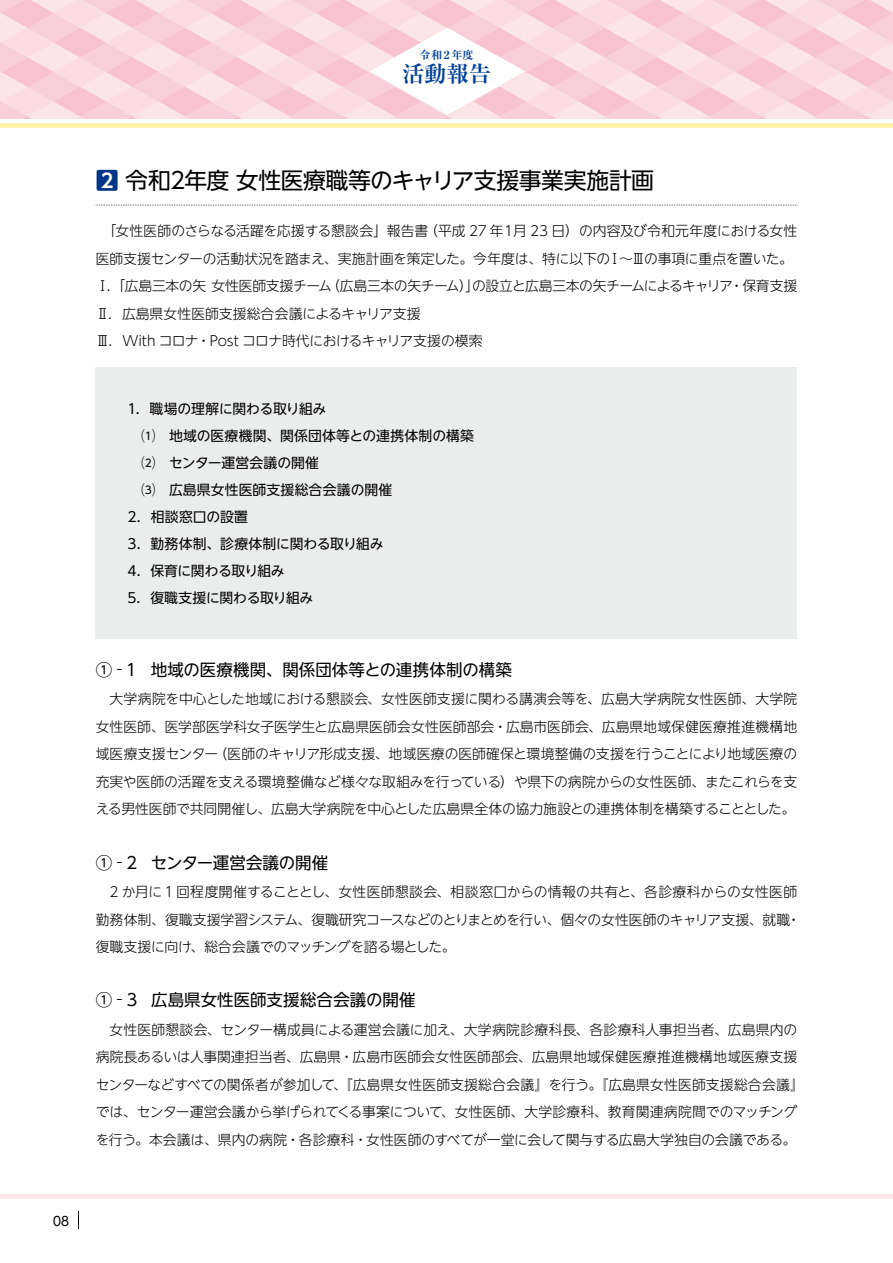
<style>
.page{position:relative;width:893px;height:1263px;background:#fff}
.page>*{position:absolute;margin:0;border:0;box-sizing:border-box;transform-origin:0 0}
.t1{font:22.8px "UD Shin Go NT Pr 6 N";letter-spacing:-.025em;color:#000}
.t2{font:700 22.2px "Ryumin Pr 6 N";color:#003f98}
.t3{font:16.5px "UD Shin Go NT Pr 6 N";color:#000}
.t4{font:300 13.8px/27.6px "UD Shin Go NT Pr 6 N";letter-spacing:-.005em;color:#000}
.t5{font:13.8px/27px "UD Shin Go NT Pr 6 N";letter-spacing:-.005em;color:#000}
.t6{font:12.75px "MO Clear Tone SG";color:#000}
.t7{font:700 expanded 11.1px "Ryumin Pr 6 N";letter-spacing:-.04em;color:#003f98}
.s1{font-family:"UD Shin Go NT Pr 6 N De";font-weight:700;color:#003686}
</style>
<div class="page">
<hr style="left:0;top:123px;width:893px;height:4px;background:#fff2ad">
<hr style="left:0;top:1194px;width:893px;height:4px;background:#fce5e8">
<svg style="left:0;top:0;width:893px;height:119px;background:#f9d7df"></svg>
<svg style="left:96px;top:205px;width:701px;height:1px"></svg>
<div style="left:96px;top:367px;width:701px;height:272px;background:#ebecec"></div>
<p class="t7" style="left:420px;top:46px;width:56px">令和２年度</p>
<h2 class="t2" style="left:402px;top:56px;width:90px">活動報告</h2>
<h1 class="t1" style="left:96px;top:162px;width:560px"><span class="s1">2</span> 令和2年度 女性医療職等のキャリア支援事業実施計画</h1>
<p class="t4" style="left:96px;top:217px;width:703px;text-indent:14px">｢女性医師のさらなる活躍を応援する懇談会｣報告書（平成 27 年１月 23 日）の内容及び令和元年度における女性医師支援センターの活動状況を踏まえ、実施計画を策定した。今年度は、特に以下のⅠ〜Ⅲの事項に重点を置いた。Ⅰ．「広島三本の矢 女性医師支援チーム（広島三本の矢チーム）」の設立と広島三本の矢チームによるキャリア・保育支援Ⅱ．広島県女性医師支援総合会議によるキャリア支援<br>Ⅲ．With コロナ・Post コロナ時代におけるキャリア支援の模索</p>
<p class="t5" style="left:128px;top:395px;width:348px">1．職場の理解に関わる取り組み<br>　⑴　地域の医療機関、関係団体等との連携体制の構築　⑵　センター運営会議の開催<br>　⑶　広島県女性医師支援総合会議の開催<br>2．相談窓口の設置<br>3．勤務体制、診療体制に関わる取り組み<br>4．保育に関わる取り組み<br>5．復職支援に関わる取り組み</p>
<p class="t3" style="left:96px;top:656px;width:418px">① -１ 地域の医療機関、関係団体等との連携体制の構築</p>
<p class="t4" style="left:96px;top:685px;width:703px;text-align:justify;text-indent:14px">大学病院を中心とした地域における懇談会、女性医師支援に関わる講演会等を、広島大学病院女性医師、大学院女性医師、医学部医学科女子医学生と広島県医師会女性医師部会・広島市医師会、広島県地域保健医療推進機構地域医療支援センター（医師のキャリア形成支援、地域医療の医師確保と環境整備の支援を行うことにより地域医療の充実や医師の活躍を支える環境整備など様々な取組みを行っている）や県下の病院からの女性医師、またこれらを支える男性医師で共同開催し、広島大学病院を中心とした広島県全体の協力施設との連携体制を構築することとした。</p>
<p class="t3" style="left:96px;top:849px;width:234px">① -２ センター運営会議の開催</p>
<p class="t4" style="left:96px;top:877px;width:706px;text-indent:14px">2 か月に 1 回程度開催することとし、女性医師懇談会、相談窓口からの情報の共有と、各診療科からの女性医師勤務体制、復職支援学習システム、復職研究コースなどのとりまとめを行い、個々の女性医師のキャリア支援、就職・復職支援に向け、総合会議でのマッチングを諮る場とした。</p>
<p class="t3" style="left:96px;top:987px;width:321px">① -３ 広島県女性医師支援総合会議の開催</p>
<p class="t4" style="left:96px;top:1015px;width:710px;text-align:center">女性医師懇談会、センター構成員による運営会議に加え、大学病院診療科長、各診療科人事担当者、広島県内の<br>病院長あるいは人事関連担当者、広島県・広島市医師会女性医師部会、広島県地域保健医療推進機構地域医療支援センターなどすべての関係者が参加して、『広島県女性医師支援総合会議』を行う。『広島県女性医師支援総合会議』では、センター運営会議から挙げられてくる事案について、女性医師、大学診療科、教育関連病院間でのマッチングを行う。本会議は、県内の病院・各診療科・女性医師のすべてが一堂に会して関与する広島大学独自の会議である。</p>
<p class="t6" style="left:53px;top:1212px;width:17px">08</p>
</div>
